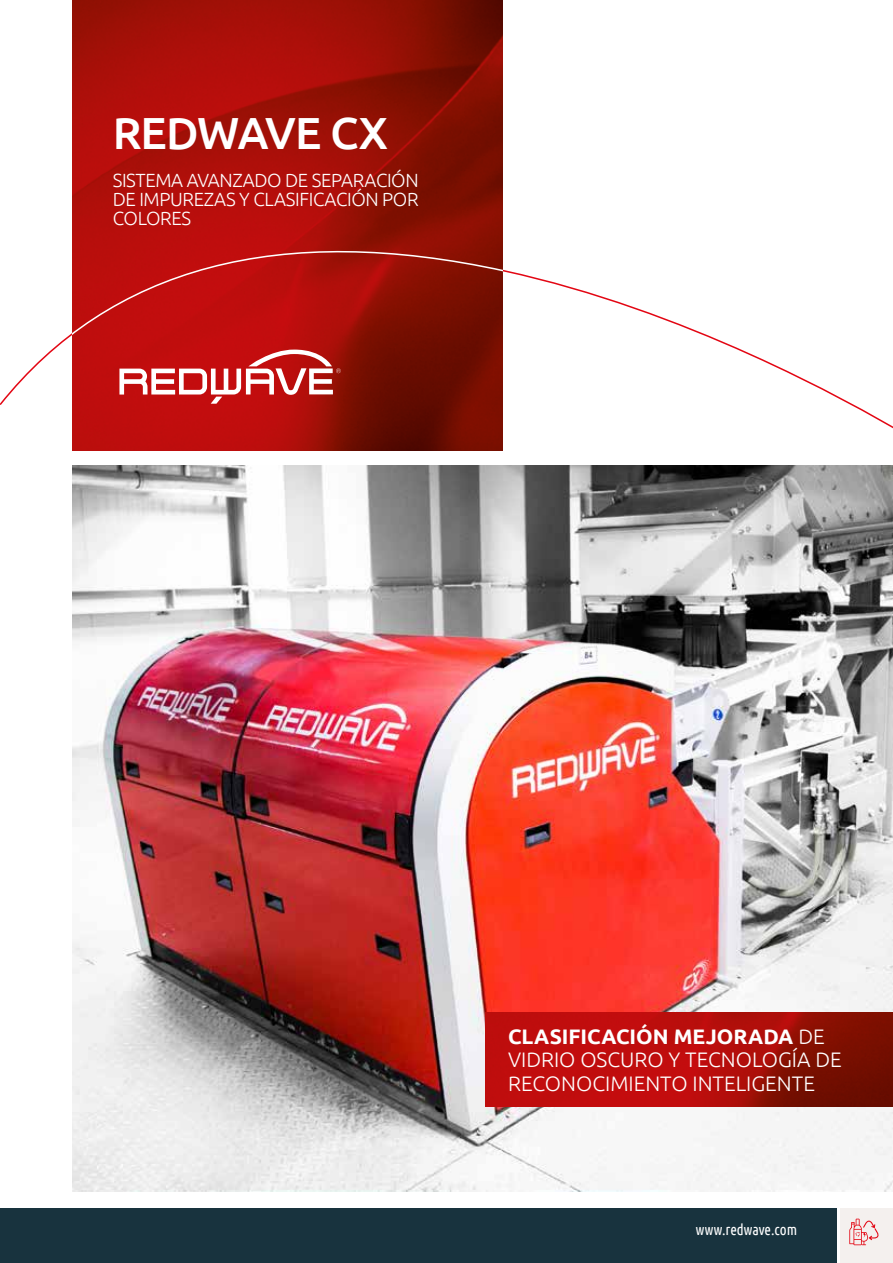
<style>
.page{position:relative;width:893px;height:1263px;background:#fff}
.page>*{position:absolute;margin:0;border:0;box-sizing:border-box;transform-origin:0 0}
.t1{font:500 45px "Ubuntu";letter-spacing:-.02em;color:#fff}
.t2{font:300 21px/23.4px "Ubuntu";color:#fff}
.t3{font:300 19.05px/19px "Ubuntu";letter-spacing:-.02em;color:#fff;text-align:justify}
.t4{font:15px "Ubuntu Condensed";letter-spacing:-.005em;color:#fff}
.s1{font-weight:700}
</style>
<div class="page">
<img style="left:73px;top:466px;width:820px;height:726px">
<svg style="left:0;top:220px;width:893px;height:217px"></svg>
<img style="left:73px;top:0;width:429px;height:451px">
<svg style="left:73px;top:220px;width:429px;height:212px"></svg>
<svg style="left:119px;top:350px;width:222px;height:54px"></svg>
<div style="left:0;top:1209px;width:836px;height:54px;background:#18333e"></div>
<div style="left:840px;top:1209px;width:53px;height:54px;background:#f4f0ee"></div>
<svg style="left:849px;top:1219px;width:30px;height:26px"></svg>
<img style="left:486px;top:1012px;width:407px;height:94px">
<h1 class="t1" style="left:113px;top:104px;width:277px">REDWAVE CX</h1>
<p class="t3" style="left:113px;top:170px;width:307px">SISTEMA AVANZADO DE SEPARACIÓN DE IMPUREZAS Y CLASIFICACIÓN POR COLORES</p>
<p class="t2" style="left:508px;top:1024px;width:335px"><span class="s1">CLASIFICACIÓN MEJORADA</span> DE<br>VIDRIO OSCURO Y TECNOLOGÍA DE<br>RECONOCIMIENTO INTELIGENTE</p>
<p class="t4" style="left:696px;top:1220px;width:103px">www.redwave.com</p>
</div>
